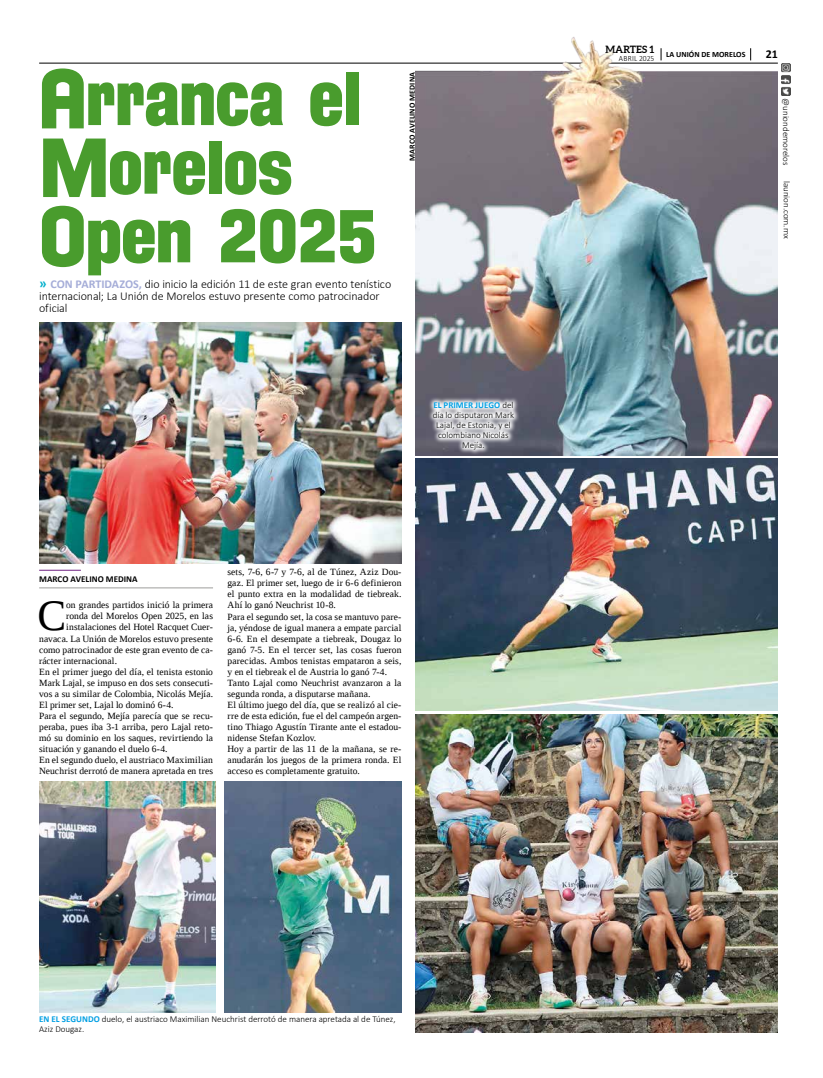
<style>
.page{position:relative;width:823px;height:1078px;background:#fff}
.page>*{position:absolute;margin:0;border:0;box-sizing:border-box;transform-origin:0 0}
.t1{font:79.6px/68.6px "Florida Project Phase One";letter-spacing:-.02em;color:#499c2d}
.t2{font:43.1px "Liberation Serif";color:#000}
.t3{font:300 12px/12px "Calibri";letter-spacing:-.005em;color:#000}
.t4{font:700 12px "Calibri";color:#000}
.t5{font:700 10px "Aleo";letter-spacing:.005em;color:#000}
.t6{font:9.5px/11px "Liberation Serif";letter-spacing:.01em;color:#000}
.t7{font:300 9px/10px "Calibri";color:#000;text-align:center}
.t8{font:700 9px "Calibri";color:#000}
.t9{font:700 8px "Calibri";letter-spacing:.005em;color:#000}
.t10{font:300 8px "Calibri";letter-spacing:.04em;color:#000;scale:.94 1}
.s1{font-weight:700;font-size:14px;color:#00afcb}
.s2{font-weight:700;color:#a5add8}
.s3{font-weight:700;color:#009fe3}
</style>
<div class="page">
<img style="left:781px;top:63px;width:9px;height:33px">
<hr style="left:39px;top:63px;width:738px;height:1px;background:#000">
<hr style="left:39px;top:569px;width:42px;height:1px;background:#702283">
<hr style="left:39px;top:587px;width:174px;height:1px;background:#9d9d9c">
<img style="left:415px;top:37px;width:362px;height:418px">
<img style="left:415px;top:458px;width:362px;height:252px">
<img style="left:415px;top:714px;width:362px;height:318px">
<img style="left:39px;top:322px;width:362px;height:241px">
<img style="left:224px;top:781px;width:177px;height:230px">
<img style="left:39px;top:781px;width:177px;height:230px">
<svg style="left:427px;top:396px;width:92px;height:59px"></svg>
<h1 class="t1" style="left:39px;top:63px;width:340px">Arranca el<br>Morelos<br>Open 2025</h1>
<p class="t3" style="left:39px;top:278px;width:353px"><span class="s1">»</span> <span class="s2">CON PARTIDAZOS,</span> dio inicio la edición 11 de este gran evento tenístico internacional; La Unión de Morelos estuvo presente como patrocinador oficial</p>
<p class="t9" style="left:406px;top:161px;width:90px;rotate:-90deg">MARCO AVELINO MEDINA</p>
<p class="t7" style="left:432px;top:400px;width:83px"><span class="s3">EL PRIMER JUEGO</span> del día lo disputaron Mark<br>Lajal, de Estonia, y el colombiano Nicolás<br>Mejía.</p>
<p class="t8" style="left:39px;top:572px;width:100px">MARCO AVELINO MEDINA</p>
<h2 class="t2" style="left:37px;top:588px;width:30px">C</h2>
<p class="t6" style="left:66px;top:599px;width:148px">on grandes partidos inició la primera</p>
<p class="t6" style="left:66px;top:610px;width:148px">ronda del Morelos Open 2025, en las</p>
<p class="t6" style="left:66px;top:621px;width:148px">instalaciones del Hotel Racquet Cuer-</p>
<p class="t6" style="left:39px;top:632px;width:175px">navaca. La Unión de Morelos estuvo presente</p>
<p class="t6" style="left:39px;top:643px;width:175px">como patrocinador de este gran evento de ca-</p>
<p class="t6" style="left:39px;top:654px;width:79px">rácter internacional.</p>
<p class="t6" style="left:39px;top:665px;width:175px">En el primer juego del día, el tenista estonio</p>
<p class="t6" style="left:39px;top:676px;width:175px">Mark Lajal, se impuso en dos sets consecuti-</p>
<p class="t6" style="left:39px;top:687px;width:175px">vos a su similar de Colombia, Nicolás Mejía.</p>
<p class="t6" style="left:39px;top:698px;width:136px">El primer set, Lajal lo dominó 6-4.</p>
<p class="t6" style="left:39px;top:709px;width:175px">Para el segundo, Mejía parecía que se recu-</p>
<p class="t6" style="left:39px;top:720px;width:175px">peraba, pues iba 3-1 arriba, pero Lajal reto-</p>
<p class="t6" style="left:39px;top:731px;width:175px">mó su dominio en los saques, revirtiendo la</p>
<p class="t6" style="left:39px;top:742px;width:130px">situación y ganando el duelo 6-4.</p>
<p class="t6" style="left:39px;top:753px;width:175px">En el segundo duelo, el austriaco Maximilian</p>
<p class="t6" style="left:39px;top:764px;width:175px">Neuchrist derrotó de manera apretada en tres</p>
<p class="t6" style="left:227px;top:566px;width:175px">sets, 7-6, 6-7 y 7-6, al de Túnez, Aziz Dou&shy;gaz. El primer set, luego de ir 6-6 definieron el punto extra en la modalidad de tiebreak.<br>Ahí lo ganó Neuchrist 10-8.<br>Para el segundo set, la cosa se mantuvo pare&shy;ja, yéndose de igual manera a empate parcial 6-6. En el desempate a tiebreak, Dougaz lo ganó 7-5. En el tercer set, las cosas fueron parecidas. Ambos tenistas empataron a seis, y en el tiebreak el de Austria lo ganó 7-4.<br>Tanto Lajal como Neuchrist avanzaron a la segunda ronda, a disputarse mañana.<br>El último juego del día, que se realizó al cie&shy;rre de esta edición, fue el del campeón argen&shy;tino Thiago Agustín Tirante ante el estadou&shy;nidense Stefan Kozlov.<br>Hoy a partir de las 11 de la mañana, se re&shy;anudarán los juegos de la primera ronda. El acceso es completamente gratuito.</p>
<p class="t5" style="left:605px;top:44px;width:50px">MARTES 1</p>
<p class="t10" style="left:618px;top:53px;width:39px">ABRIL 2025</p>
<p class="t9" style="left:665px;top:49px;width:81px">LA UNIÓN DE MORELOS</p>
<p class="t4" style="left:765px;top:46px;width:14px">21</p>
<p class="t7" style="left:790px;top:98px;width:69px;rotate:90deg">@uniondemorelos</p>
<p class="t7" style="left:791px;top:181px;width:59px;rotate:90deg">launion.com.mx</p>
<p class="t7" style="left:39px;top:1013px;width:358px;text-align:left"><span class="s3">EN EL SEGUNDO</span> duelo, el austriaco Maximilian Neuchrist derrotó de manera apretada al de Túnez,<br>Aziz Dougaz.</p>
</div>
